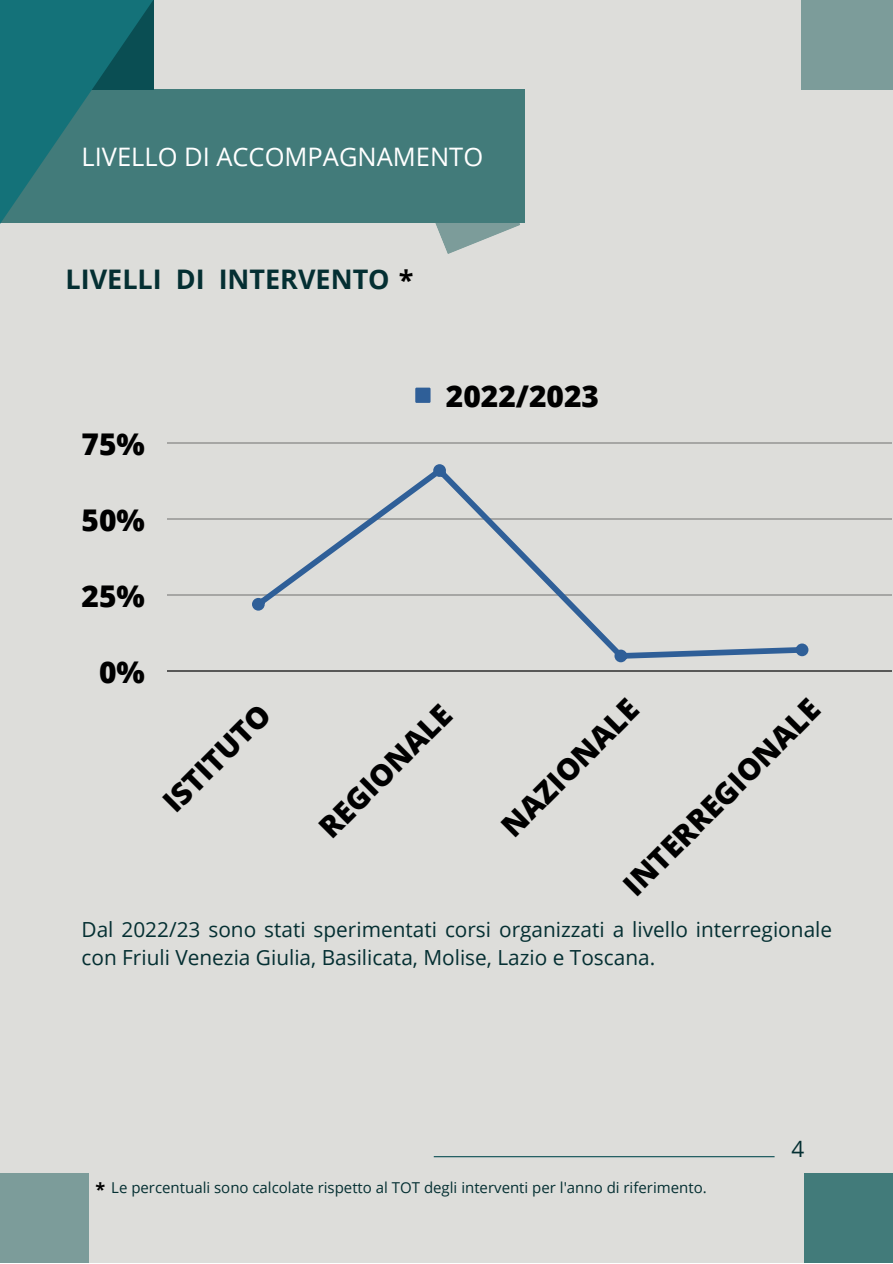
<style>
.page{position:relative;width:893px;height:1264px;background:#fff}
.page>*{position:absolute;margin:0;border:0;box-sizing:border-box;transform-origin:0 0}
.t1{font:800 29.85px "Open Sans";color:#000}
.t2{font:700 27px "Open Sans";color:#042f32}
.t3{font:25.5px "Open Sans";color:#fff}
.t4{font:22.5px "Open Sans";color:#042f32}
.t5{font:20.85px/28.3px "Open Sans";color:#042f32}
.t6{font:700 18px "Open Sans";color:#000}
.t7{font:15px "Open Sans";color:#042f32}
.s1{color:#000}
</style>
<div class="page">
<div style="left:0;top:0;width:892px;height:1262px;background:#ddddda"></div>
<svg style="left:435px;top:223px;width:85px;height:31px"></svg>
<div style="left:0;top:89px;width:524px;height:134px;background:#427b7a"></div>
<div style="left:801px;top:0;width:91px;height:90px;background:#7c9c9a"></div>
<svg style="left:0;top:0;width:154px;height:224px;fill:#147279"></svg>
<div style="left:0;top:1173px;width:89px;height:89px;background:#7c9c9a"></div>
<div style="left:804px;top:1173px;width:88px;height:89px;background:#427b7a"></div>
<hr style="left:434px;top:1156px;width:340px;height:1px;background:#0a4e53">
<div style="left:415px;top:387px;width:15px;height:16px;background:#2f5f98"></div>
<hr style="left:168px;top:442px;width:724px;height:2px;background:#000">
<hr style="left:168px;top:518px;width:724px;height:2px;background:#000">
<hr style="left:168px;top:594px;width:724px;height:2px;background:#000">
<hr style="left:168px;top:670px;width:724px;height:1px;background:#000">
<svg style="left:252px;top:464px;width:556px;height:198px"></svg>
<p class="t3" style="left:81px;top:138px;width:403px">LIVELLO DI ACCOMPAGNAMENTO</p>
<p class="t2" style="left:66px;top:260px;width:349px">LIVELLI DI INTERVENTO <span class="s1">*</span></p>
<p class="t1" style="left:82px;top:423px;width:65px">75%</p>
<p class="t1" style="left:82px;top:498px;width:65px">50%</p>
<p class="t1" style="left:82px;top:574px;width:65px">25%</p>
<p class="t1" style="left:99px;top:650px;width:47px">0%</p>
<p class="t1" style="left:446px;top:375px;width:155px">2022/2023</p>
<p class="t1" style="left:153px;top:791px;width:139px;rotate:-45deg">ISTITUTO</p>
<p class="t1" style="left:309px;top:817px;width:175px;rotate:-45deg">REGIONALE</p>
<p class="t1" style="left:491px;top:816px;width:181px;rotate:-45deg">NAZIONALE</p>
<p class="t1" style="left:613px;top:875px;width:264px;rotate:-45deg">INTERREGIONALE</p>
<p class="t5" style="left:81px;top:914px;width:752px">Dal 2022/23 sono stati sperimentati corsi organizzati a livello interregionale con Friuli Venezia Giulia, Basilicata, Molise, Lazio e Toscana.</p>
<p class="t6" style="left:96px;top:1176px;width:11px">*</p>
<p class="t7" style="left:111px;top:1176px;width:597px">Le percentuali sono calcolate rispetto al TOT degli interventi per l'anno di riferimento.</p>
<p class="t4" style="left:791px;top:1132px;width:14px">4</p>
</div>
